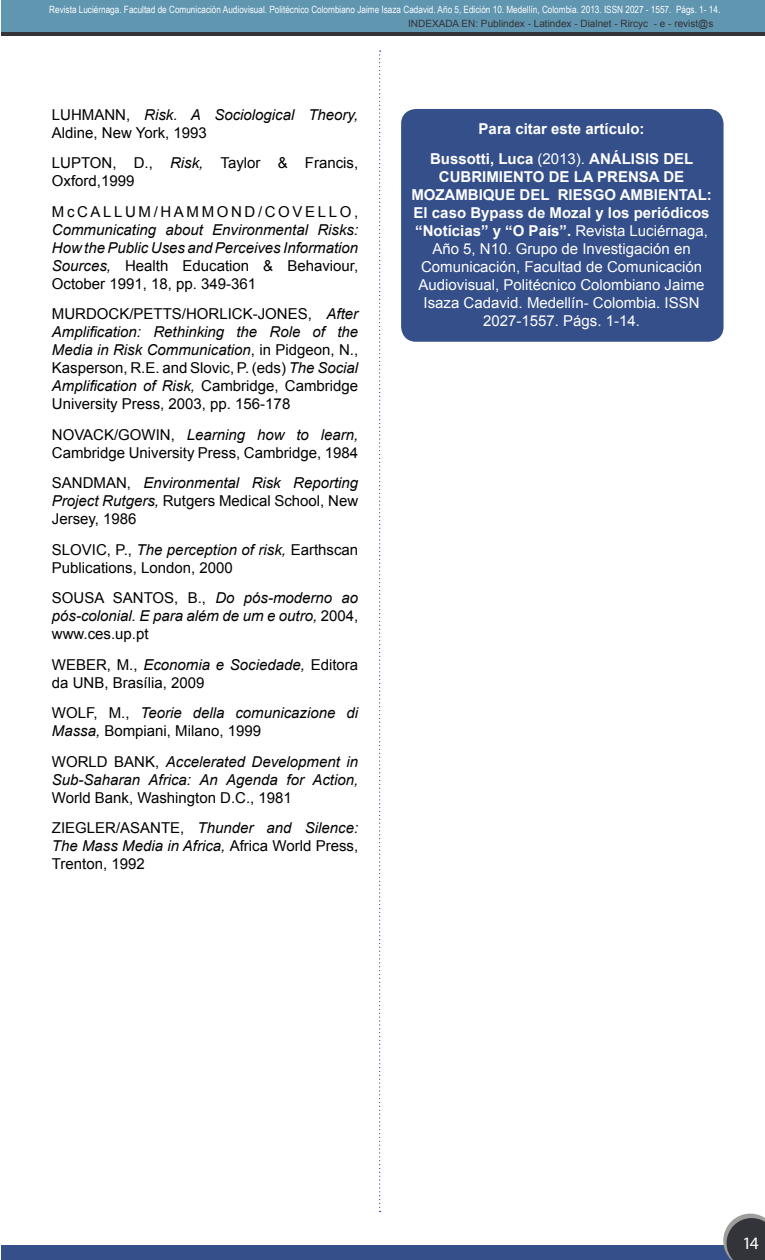
<style>
.page{position:relative;width:765px;height:1260px;background:#fff}
.page>*{position:absolute;margin:0;border:0;box-sizing:border-box;transform-origin:0 0}
.t1{font:17.5px "Myriad Pro";color:#fff}
.t2{font:15px/18px "Arial";color:#000}
.t3{font:italic 15px/18px "Arial";color:#000;text-align:justify}
.t4{font:15px/18px "Arial";color:#fff;text-align:center}
.t5{font:700 15px/30.5px "Arial";color:#fff;text-align:center}
.t6{font:15px "Arial";letter-spacing:.175em;color:#000}
.t7{font:10px "Arial Narrow";color:#fafdff}
.t8{font:10px "Arial";color:#33333a}
.s1{font-size:11.25px}
.s2{font-style:italic}
.s3{font-style:normal}
.s4{font-weight:400}
.s5{font-weight:700}
</style>
<div class="page">
<div style="left:1px;top:1245px;width:736px;height:14px;background:#344f8a"></div>
<div style="left:1px;top:0;width:764px;height:36px;background:#6196b0"></div>
<hr style="left:1px;top:32px;width:764px;height:4px;background:#33333a">
<svg style="left:723px;top:1214px;width:42px;height:46px;background:#54555c"></svg>
<div style="left:401px;top:109px;width:323px;height:233px;background:#344f8a;border-radius:15px"></div>
<svg style="left:379px;top:50px;width:2px;height:1162px"></svg>
<p class="t7" style="left:49px;top:3px;width:673px">Revista Luciérnaga. Facultad de Comunicación Audiovisual. Politécnico Colombiano Jaime Isaza Cadavid. Año 5, Edición 10. Medellín, Colombia. 2013. ISSN 2027 - 1557. Págs. 1- 14<span class="s1">.</span></p>
<p class="t8" style="left:408px;top:17px;width:307px">INDEXADA EN: Publindex - Latindex - Dialnet - Rircyc - e - revist@s</p>
<p class="t2" style="left:52px;top:106px;width:308px">LUHMANN, <span class="s2">Risk. A Sociological Theory,<br></span>Aldine, New York, 1993</p>
<p class="t2" style="left:52px;top:154px;width:308px">LUPTON, D., <span class="s2">Risk,</span> Taylor &amp; Francis,<br>Oxford,1999</p>
<p class="t6" style="left:52px;top:201px;width:308px">McCALLUM/HAMMOND/COVELLO,</p>
<p class="t3" style="left:52px;top:221px;width:308px">Communicating about Environmental Risks:<br>How the Public Uses and Perceives Information Sources, <span class="s3">Health Education &amp; Behaviour, October 1991, 18, pp. 349-361</span></p>
<p class="t2" style="left:52px;top:305px;width:308px;text-align:justify">MURDOCK/PETTS/HORLICK-JONES, <span class="s2">After Amplification: Rethinking the Role of the Media in Risk Communication</span>, in Pidgeon, N., Kasperson, R.E. and Slovic, P. (eds) <span class="s2">The Social Amplification of Risk,</span> Cambridge, Cambridge University Press, 2003, pp. 156-178</p>
<p class="t2" style="left:52px;top:425px;width:308px">NOVACK/GOWIN, <span class="s2">Learning how to learn,<br></span>Cambridge University Press, Cambridge, 1984</p>
<p class="t2" style="left:52px;top:474px;width:308px;text-align:justify">SANDMAN, <span class="s2">Environmental Risk Reporting Project Rutgers,</span> Rutgers Medical School, New Jersey, 1986</p>
<p class="t2" style="left:52px;top:540px;width:308px">SLOVIC, P., <span class="s2">The perception of risk,</span> Earthscan<br>Publications, London, 2000</p>
<p class="t3" style="left:52px;top:589px;width:308px"><span class="s3">SOUSA SANTOS, B.,</span> Do pós-moderno ao pós-colonial. E para além de um e outro, <span class="s3">2004, www.ces.up.pt</span></p>
<p class="t2" style="left:52px;top:655px;width:308px">WEBER, M., <span class="s2">Economia e Sociedade,</span> Editora da UNB, Brasília, 2009</p>
<p class="t3" style="left:52px;top:704px;width:308px"><span class="s3">WOLF, M.,</span> Teorie della comunicazione di<br>Massa, <span class="s3">Bompiani, Milano, 1999</span></p>
<p class="t3" style="left:52px;top:753px;width:308px"><span class="s3">WORLD BANK,</span> Accelerated Development in<br>Sub-Saharan Africa: An Agenda for Action,</p>
<p class="t2" style="left:52px;top:782px;width:308px;line-height:30.5px">World Bank, Washington D.C., 1981<br>ZIEGLER/ASANTE, <span class="s2">Thunder and Silence:</span></p>
<p class="t2" style="left:52px;top:837px;width:308px"><span class="s2">The Mass Media in Africa,</span> Africa World Press,<br>Trenton, 1992</p>
<p class="t5" style="left:430px;top:113px;width:265px">Para citar este artículo:<br>Bussotti, Luca <span class="s4">(2013).</span> ANÁLISIS DEL</p>
<p class="t4" style="left:411px;top:168px;width:302px"><span class="s5">CUBRIMIENTO DE LA PRENSA DE MOZAMBIQUE DEL RIESGO AMBIENTAL:<br>El caso Bypass de Mozal y los periódicos “Notícias” y “O País”.</span> Revista Luciérnaga, Año 5, N10. Grupo de Investigación en Comunicación, Facultad de Comunicación Audiovisual, Politécnico Colombiano Jaime Isaza Cadavid. Medellín- Colombia. ISSN 2027-1557. Págs. 1-14.</p>
<p class="t1" style="left:743px;top:1232px;width:18px">14</p>
</div>
